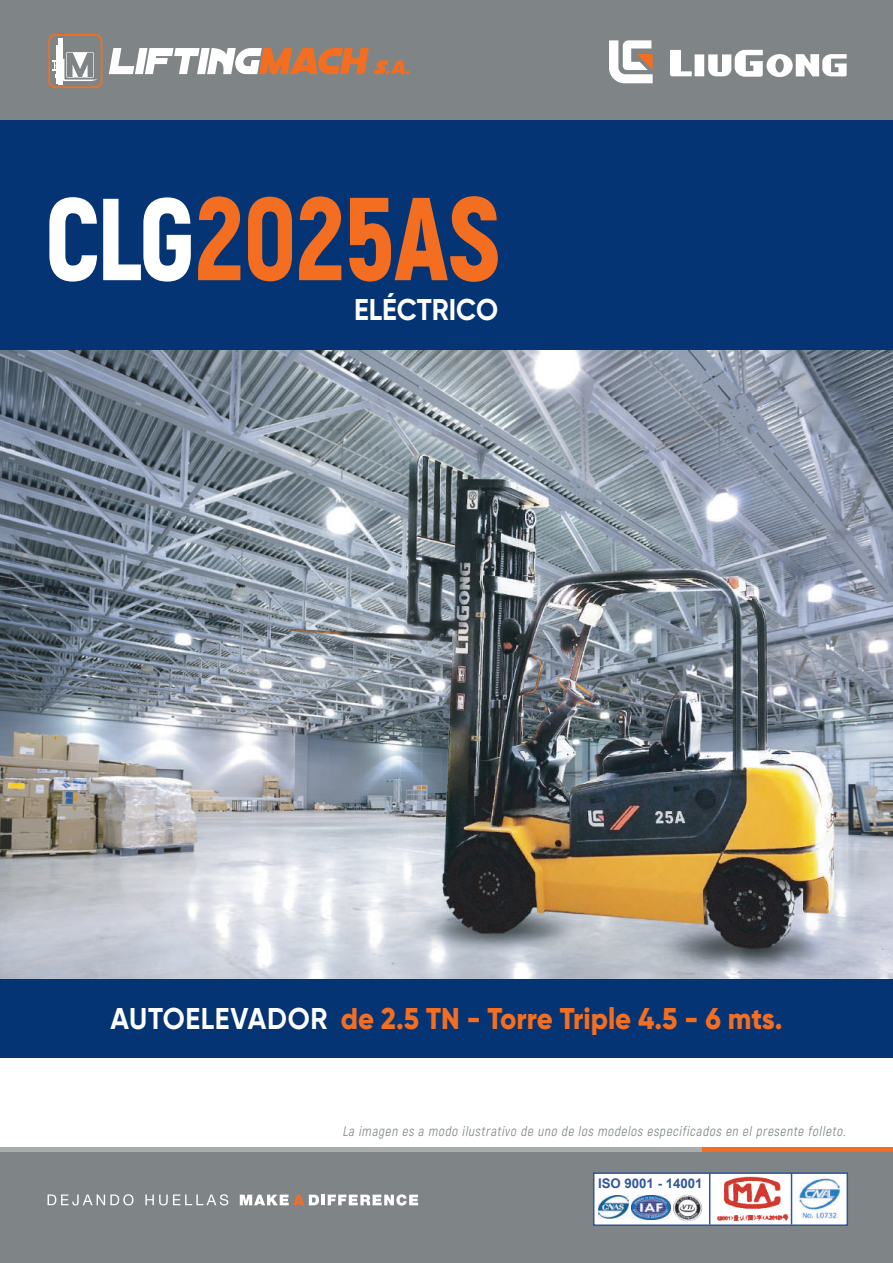
<style>
.page{position:relative;width:893px;height:1263px;background:#fff}
.page>*{position:absolute;margin:0;border:0;box-sizing:border-box;transform-origin:0 0}
.t1{font:900 117.6px "Akrobat";color:#f36e21;scale:.93 1}
.t2{font:800 30px "Gilroy";color:#f36e21;scale:.93 1}
.t3{font:700 30px "Gilroy";color:#fff;scale:.93 1}
.t4{font:italic 13.8px "Akrobat";color:#7f8586;scale:.95 1}
.t5{font:700 13.2px "Arial";color:#30569a}
.s1{font-size:116.25px;color:#fff}
.s2{font-weight:700;color:#fff}
</style>
<div class="page">
<img style="left:0;top:350px;width:893px;height:629px">
<div style="left:0;top:120px;width:893px;height:230px;background:#053474"></div>
<div style="left:0;top:1148px;width:893px;height:115px;background:#7f8586"></div>
<div style="left:593px;top:1172px;width:255px;height:54px;background:#fff;border:2px solid #30569a"></div>
<img style="left:598px;top:1195px;width:30px;height:24px">
<img style="left:631px;top:1195px;width:39px;height:25px">
<img style="left:670px;top:1194px;width:33px;height:28px">
<img style="left:798px;top:1176px;width:45px;height:43px">
<img style="left:708px;top:1173px;width:83px;height:53px">
<hr style="left:709px;top:1173px;width:1px;height:51px;background:#30569a">
<hr style="left:791px;top:1173px;width:1px;height:51px;background:#30569a">
<div style="left:0;top:979px;width:893px;height:79px;background:#053474"></div>
<div style="left:0;top:1147px;width:703px;height:5px;background:#a8adab"></div>
<div style="left:703px;top:1147px;width:190px;height:5px;background:#f36e21"></div>
<svg style="left:240px;top:1194px;width:178px;height:11px"></svg>
<svg style="left:48px;top:1194px;width:86px;height:11px"></svg>
<svg style="left:145px;top:1194px;width:83px;height:11px"></svg>
<div style="left:0;top:0;width:893px;height:120px;background:#7f8586"></div>
<svg style="left:670px;top:50px;width:177px;height:27px"></svg>
<svg style="left:609px;top:40px;width:44px;height:43px"></svg>
<svg style="left:109px;top:48px;width:300px;height:26px"></svg>
<svg style="left:48px;top:34px;width:54px;height:54px"></svg>
<h1 class="t1" style="left:45px;top:163px;width:491px"><span class="s1">CLG</span>2025AS</h1>
<h2 class="t3" style="left:354px;top:291px;width:156px">ELÉCTRICO</h2>
<h2 class="t2" style="left:110px;top:999px;width:724px"><span class="s2">AUTOELEVADOR</span> de 2.5 TN - Torre Triple 4.5 - 6 mts.</h2>
<p class="t4" style="left:342px;top:1123px;width:534px">La imagen es a modo ilustrativo de uno de los modelos especificados en el presente folleto.</p>
<p class="t5" style="left:598px;top:1174px;width:106px">ISO 9001 - 14001</p>
</div>
